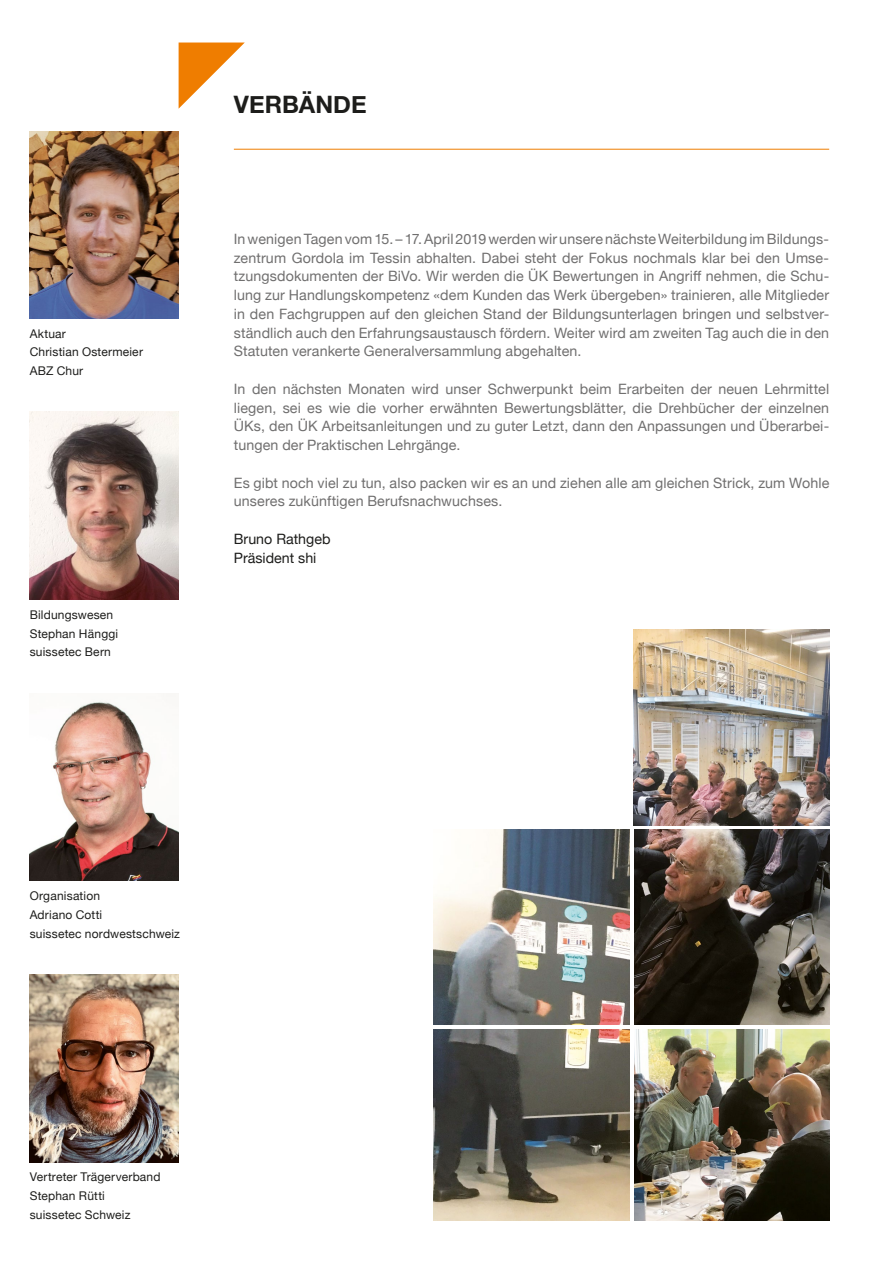
<style>
.page{position:relative;width:893px;height:1263px;background:#fff}
.page>*{position:absolute;margin:0;border:0;box-sizing:border-box;transform-origin:0 0}
.t1{font:700 24px "Helvetica Neue";color:#1d1d1b}
.Text{font:14.25px/18.8px "Helvetica Neue";letter-spacing:.01em;color:#706f6f;text-align:justify}
.Autor{font:14.25px "Helvetica Neue";color:#1d1d1b}
.Fussnote{font:12px/18.8px "Helvetica Neue";letter-spacing:.015em;color:#1d1d1b}
</style>
<div class="page">
<hr style="left:234px;top:149px;width:595px;height:1px;background:#ef7d00">
<svg style="left:179px;top:43px;width:66px;height:66px"></svg>
<img style="left:30px;top:412px;width:149px;height:187px">
<img style="left:30px;top:701px;width:149px;height:180px">
<img style="left:30px;top:974px;width:149px;height:188px">
<img style="left:30px;top:131px;width:149px;height:188px">
<img style="left:634px;top:829px;width:195px;height:196px">
<img style="left:434px;top:1029px;width:195px;height:191px">
<img style="left:634px;top:1029px;width:196px;height:191px">
<img style="left:434px;top:829px;width:196px;height:196px">
<img style="left:634px;top:629px;width:195px;height:196px">
<p class="Fussnote" style="left:30px;top:325px;width:38px">Aktuar</p>
<p class="Fussnote" style="left:30px;top:343px;width:115px">Christian Ostermeier<br>ABZ Chur</p>
<p class="Fussnote" style="left:30px;top:606px;width:85px">Bildungswesen</p>
<p class="Fussnote" style="left:30px;top:625px;width:90px">Stephan Hänggi suissetec Bern</p>
<p class="t1" style="left:234px;top:85px;width:134px">VERBÄNDE</p>
<p class="Text" style="left:234px;top:230px;width:597px">In wenigen Tagen vom 15. – 17. April 2019 werden wir unsere nächste Weiterbildung im Bildungs&shy;zentrum Gordola im Tessin abhalten. Dabei steht der Fokus nochmals klar bei den Umse&shy;tzungsdokumenten der BiVo. Wir werden die ÜK Bewertungen in Angriff nehmen, die Schu&shy;lung zur Handlungskompetenz «dem Kunden das Werk übergeben» trainieren, alle Mitglieder in den Fachgruppen auf den gleichen Stand der Bildungsunterlagen bringen und selbstver&shy;ständlich auch den Erfahrungsaustausch fördern. Weiter wird am zweiten Tag auch die in den Statuten verankerte Generalversammlung abgehalten.</p>
<p class="Text" style="left:234px;top:380px;width:597px">In den nächsten Monaten wird unser Schwerpunkt beim Erarbeiten der neuen Lehrmittel liegen, sei es wie die vorher erwähnten Bewertungsblätter, die Drehbücher der einzelnen ÜKs, den ÜK Arbeitsanleitungen und zu guter Letzt, dann den Anpassungen und Überarbei&shy;tungen der Praktischen Lehrgänge.</p>
<p class="Text" style="left:234px;top:474px;width:597px">Es gibt noch viel zu tun, also packen wir es an und ziehen alle am gleichen Strick, zum Wohle unseres zukünftigen Berufsnachwuchses.</p>
<p class="Autor" style="left:234px;top:528px;width:98px">Bruno Rathgeb</p>
<p class="Autor" style="left:234px;top:547px;width:84px">Präsident shi</p>
<p class="Fussnote" style="left:30px;top:887px;width:72px">Organisation</p>
<p class="Fussnote" style="left:30px;top:906px;width:152px">Adriano Cotti<br>suissetec nordwestschweiz</p>
<p class="Fussnote" style="left:30px;top:1168px;width:132px">Vertreter Trägerverband</p>
<p class="Fussnote" style="left:30px;top:1187px;width:77px">Stephan Rütti</p>
<p class="Fussnote" style="left:30px;top:1206px;width:102px">suissetec Schweiz</p>
</div>
